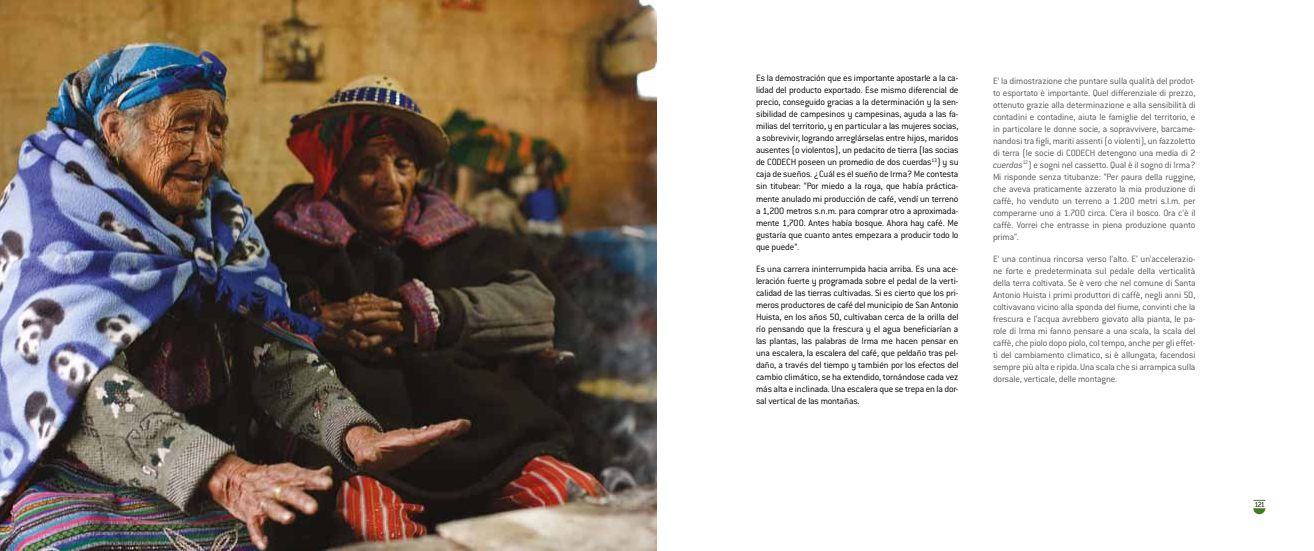
<style>
.page{position:relative;width:1314px;height:551px;background:#fff}
.page>*{position:absolute;margin:0;border:0;box-sizing:border-box;transform-origin:0 0}
.t1{font:300 10px/12px "Conduit ITC";letter-spacing:-.015em;color:#000;text-align:justify}
.t2{font:300 10px/12px "Conduit ITC";letter-spacing:-.015em;color:#575756;text-align:justify}
.t3{font:300 8px "Conduit ITC";color:#000}
.s1{font-style:italic}
</style>
<div class="page">
<svg style="left:1253px;top:508px;width:12px;height:6px"></svg>
<svg style="left:1253px;top:500px;width:12px;height:1px"></svg>
<img style="left:0;top:0;width:657px;height:551px">
<p class="t1" style="left:756px;top:72px;width:204px">Es la demostración que es importante apostarle a la ca&shy;lidad del producto exportado. Ese mismo diferencial de precio, conseguido gracias a la determinación y la sen&shy;sibilidad de campesinos y campesinas, ayuda a las fa&shy;milias del territorio, y en particular a las mujeres socias, a sobrevivir, logrando arreglárselas entre hijos, maridos ausentes (o violentos), un pedacito de tierra (las socias de CODECH poseen un promedio de dos cuerdas<sup>13</sup>) y su caja de sueños. ¿Cuál es el sueño de Irma? Me contesta sin titubear: “Por miedo a la roya, que había práctica&shy;mente anulado mi producción de café, vendí un terreno a 1,200 metros s.n.m. para comprar otro a aproximada&shy;mente 1,700. Antes había bosque. Ahora hay café. Me gustaría que cuanto antes empezara a producir todo lo que puede”.</p>
<p class="t1" style="left:756px;top:262px;width:204px">Es una carrera ininterrumpida hacia arriba. Es una ace&shy;leración fuerte y programada sobre el pedal de la verti&shy;calidad de las tierras cultivadas. Si es cierto que los pri&shy;meros productores de café del municipio de San Antonio Huista, en los años 50, cultivaban cerca de la orilla del río pensando que la frescura y el agua beneficiarían a las plantas, las palabras de Irma me hacen pensar en una escalera, la escalera del café, que peldaño tras pel&shy;daño, a través del tiempo y también por los efectos del cambio climático, se ha extendido, tornándose cada vez más alta e inclinada. Una escalera que se trepa en la dor&shy;sal vertical de las montañas.</p>
<p class="t2" style="left:993px;top:74px;width:204px">E’ la dimostrazione che puntare sulla qualità del prodot&shy;to esportato è importante. Quel differenziale di prezzo, ottenuto grazie alla determinazione e alla sensibilità di contadini e contadine, aiuta le famiglie del territorio, e in particolare le donne socie, a sopravvivere, barcame&shy;nandosi tra figli, mariti assenti (o violenti), un fazzoletto di terra (le socie di CODECH detengono una media di 2 <span class="s1">cuerdas</span><sup>12</sup>) e sogni nel cassetto. Qual è il sogno di Irma?<br>Mi risponde senza titubanze: “Per paura della ruggine, che aveva praticamente azzerato la mia produzione di caffè, ho venduto un terreno a 1.200 metri s.l.m. per comperarne uno a 1.700 circa. C’era il bosco. Ora c’è il caffè. Vorrei che entrasse in piena produzione quanto prima”.</p>
<p class="t2" style="left:993px;top:252px;width:204px">E’ una continua rincorsa verso l’alto. E’ un’accelerazio&shy;ne forte e predeterminata sul pedale della verticalità della terra coltivata. Se è vero che nel comune di Santa Antonio Huista i primi produttori di caffè, negli anni 50, coltivavano vicino alla sponda del fiume, convinti che la frescura e l’acqua avrebbero giovato alla pianta, le pa&shy;role di Irma mi fanno pensare a una scala, la scala del caffè, che piolo dopo piolo, col tempo, anche per gli effet&shy;ti del cambiamento climatico, si è allungata, facendosi sempre più alta e ripida. Una scala che si arrampica sulla dorsale, verticale, delle montagne.</p>
<p class="t3" style="left:1254px;top:500px;width:12px">121</p>
</div>
